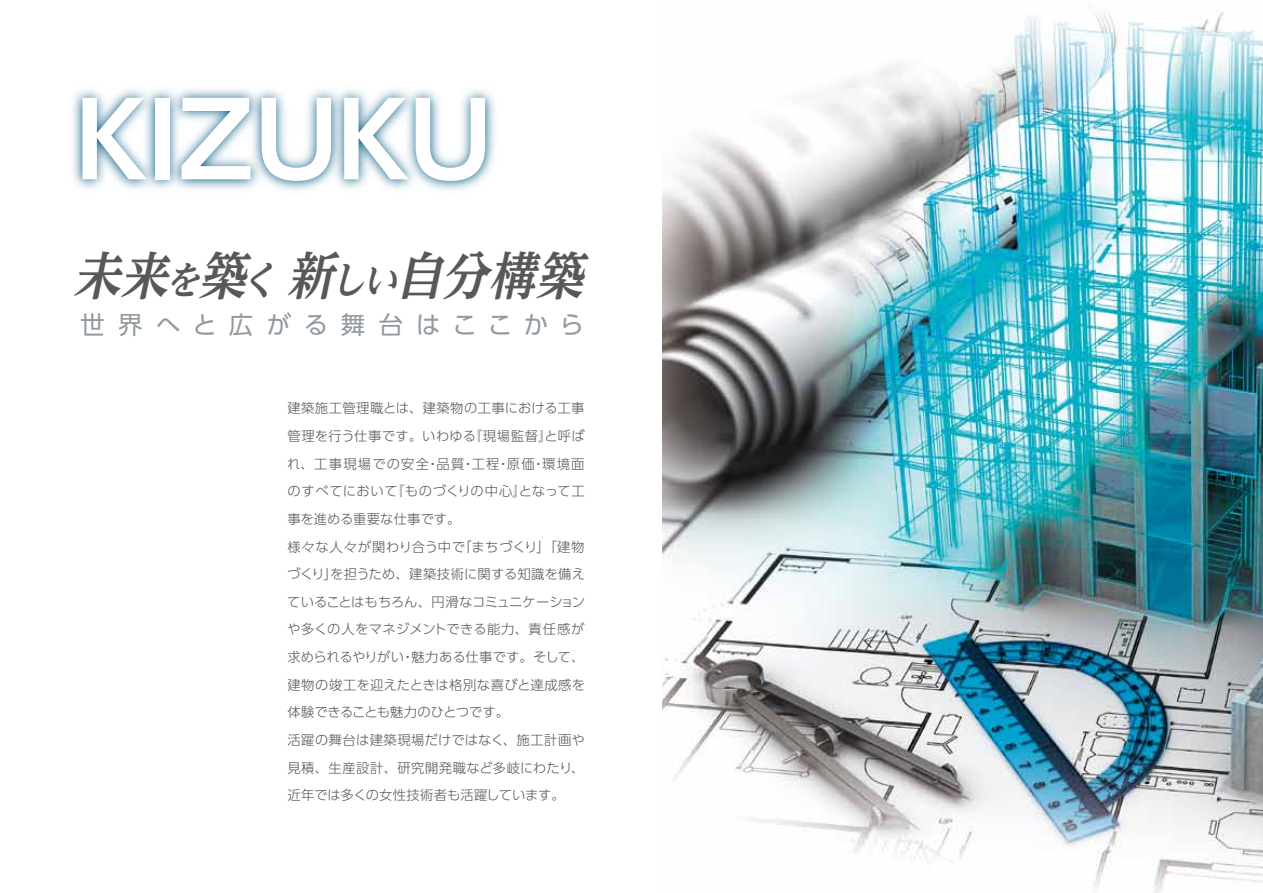
<style>
.page{position:relative;width:1263px;height:893px;background:#fff}
.page>*{position:absolute;margin:0;border:0;box-sizing:border-box;transform-origin:0 0}
.t1{font:700 102px "UD Shin Go Pro De";color:#fff}
.t2{font:italic 700 51.3px "Reim Ytwz Pro";color:#595757;scale:.91 1}
.t3{font:24.45px "UD Shin Go Pro";letter-spacing:.505em;color:#929a9f}
.t4{font:300 13.35px/27.6px "UD Shin Go Pro";letter-spacing:.02em;color:#595757}
.s1{font-size:39px}
</style>
<div class="page">
<img style="left:73px;top:89px;width:422px;height:102px">
<img style="left:662px;top:12px;width:601px;height:881px">
<h1 class="t1" style="left:76px;top:58px;width:417px">KIZUKU</h1>
<h2 class="t2" style="left:73px;top:234px;width:581px">未来<span class="s1">を</span>築<span class="s1">く</span>新<span class="s1">しい</span>自分構築</h2>
<h3 class="t3" style="left:80px;top:304px;width:505px">世界へと広がる舞台はここから</h3>
<p class="t4" style="left:287px;top:394px;width:300px">建築施工管理職とは、建築物の工事における工事管理を行う仕事です。いわゆる『現場監督』と呼ばれ、工事現場での安全・品質・工程・原価・環境面のすべてにおいて『ものづくりの中心』となって工事を進める重要な仕事です。<br>様々な人々が関わり合う中で「まちづくり」「建物づくり」を担うため、建築技術に関する知識を備えていることはもちろん、円滑なコミュニケーションや多くの人をマネジメントできる能力、責任感が求められるやりがい・魅力ある仕事です。そして、建物の竣工を迎えたときは格別な喜びと達成感を体験できることも魅力のひとつです。<br>活躍の舞台は建築現場だけではなく、施工計画や見積、生産設計、研究開発職など多岐にわたり、近年では多くの女性技術者も活躍しています。</p>
</div>
